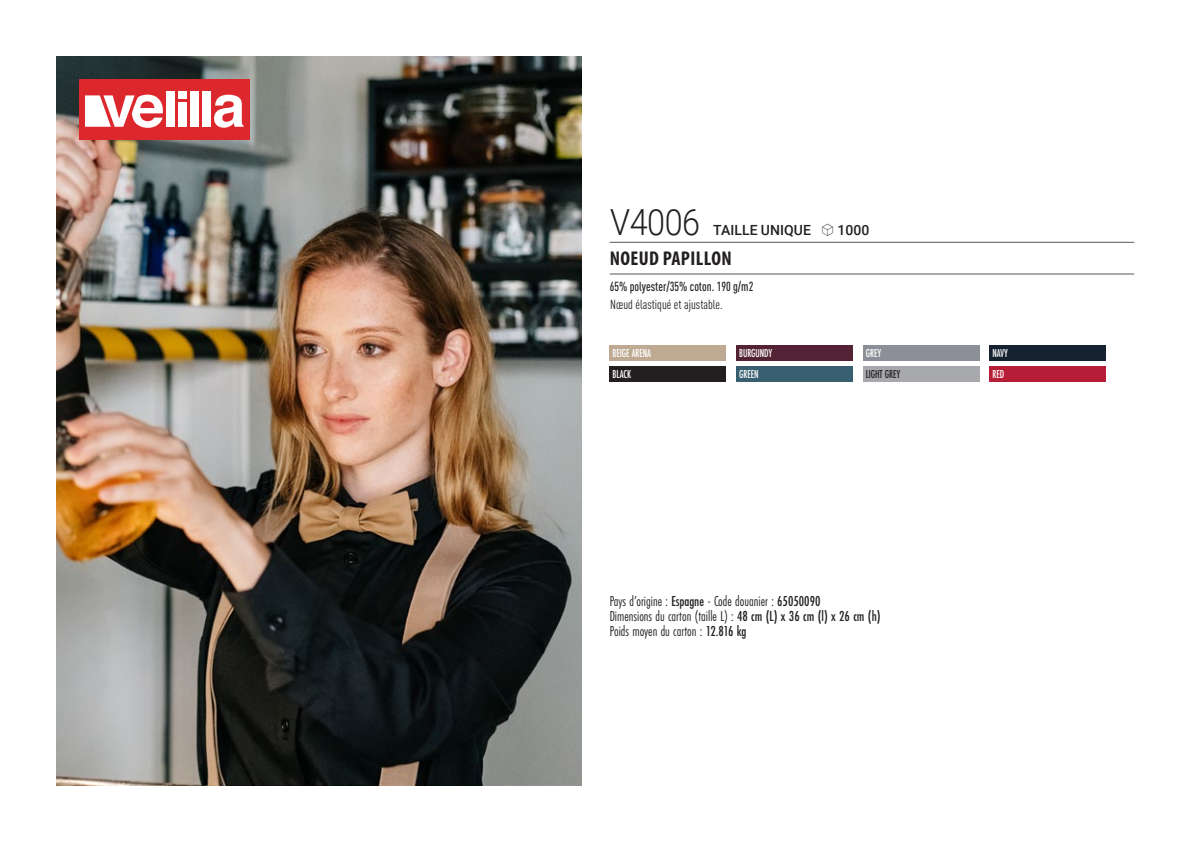
<style>
.page{position:relative;width:1191px;height:842px;background:#fff}
.page>*{position:absolute;margin:0;border:0;box-sizing:border-box;transform-origin:0 0}
.t1{font:300 36px "Roboto";letter-spacing:-.015em;color:#231f20;scale:.9 1}
.t2{font:700 condensed 20px "Myriad Pro";letter-spacing:.02em;color:#231f20}
.t3{font:15px "Futura PT Cond";color:#231f20;scale:.95 1}
.t4{font:500 14px "Roboto";letter-spacing:.005em;color:#231f20}
.grammage_2020{font:500 condensed 13px "DIN Pro";color:#231f20;scale:.95 1}
.t5{font:condensed 13px "DIN Pro";color:#231f20}
.Coloris_nuancier_bla{font:500 12px "Futura PT Cond";letter-spacing:-.01em;color:#fff;scale:.9 1}
.Coloris_nuancier{font:500 12px "Futura PT Cond";letter-spacing:-.01em;color:#231f20;scale:.9 1}
.s1{font-family:"Linotype Shapeshifter";font-weight:400;font-size:16px}
.s2{font-weight:500}
</style>
<div class="page">
<img style="left:57px;top:57px;width:524px;height:728px">
<div style="left:79px;top:79px;width:170px;height:61px;background:#dc272d"></div>
<div style="left:166px;top:91px;width:8px;height:36px;background:#fff"></div>
<div style="left:190px;top:91px;width:8px;height:36px;background:#fff"></div>
<div style="left:202px;top:91px;width:8px;height:36px;background:#fff"></div>
<svg style="left:214px;top:95px;width:29px;height:33px"></svg>
<div style="left:178px;top:91px;width:8px;height:8px;background:#fff"></div>
<div style="left:178px;top:102px;width:8px;height:25px;background:#fff"></div>
<svg style="left:85px;top:95px;width:78px;height:33px"></svg>
<div style="left:609px;top:345px;width:117px;height:16px;background:#bea992"></div>
<div style="left:609px;top:367px;width:117px;height:15px;background:#231f20"></div>
<div style="left:736px;top:345px;width:116px;height:16px;background:#532234"></div>
<div style="left:736px;top:367px;width:116px;height:15px;background:#375f70"></div>
<div style="left:863px;top:345px;width:116px;height:16px;background:#8c8f97"></div>
<div style="left:863px;top:367px;width:116px;height:15px;background:#a8a9ad"></div>
<div style="left:989px;top:345px;width:116px;height:16px;background:#172231"></div>
<div style="left:989px;top:367px;width:116px;height:15px;background:#b61e37"></div>
<hr style="left:609px;top:242px;width:525px;height:1px;background:#57585a">
<hr style="left:609px;top:274px;width:525px;height:1px;background:#57585a">
<p class="t1" style="left:610px;top:197px;width:101px">V4006</p>
<p class="t4" style="left:713px;top:220px;width:158px">TAILLE UNIQUE <span class="s1">S</span> 1000</p>
<p class="t2" style="left:610px;top:246px;width:123px">NOEUD PAPILLON</p>
<p class="grammage_2020" style="left:609px;top:277px;width:153px">65% polyester/35% coton. 190 g/m2</p>
<p class="t5" style="left:610px;top:295px;width:114px">Nœud élastiqué et ajustable.</p>
<p class="Coloris_nuancier_bla" style="left:612px;top:346px;width:44px">BEIGE ARENA</p>
<p class="Coloris_nuancier_bla" style="left:612px;top:367px;width:22px">BLACK</p>
<p class="Coloris_nuancier_bla" style="left:739px;top:346px;width:38px">BURGUNDY</p>
<p class="Coloris_nuancier_bla" style="left:739px;top:367px;width:23px">GREEN</p>
<p class="Coloris_nuancier_bla" style="left:866px;top:346px;width:19px">GREY</p>
<p class="Coloris_nuancier" style="left:866px;top:367px;width:40px">LIGHT GREY</p>
<p class="t3" style="left:609px;top:592px;width:223px">Pays d’origine : <span class="s2">Espagne</span> - Code douanier : <span class="s2">65050090</span></p>
<p class="t3" style="left:609px;top:607px;width:287px">Dimensions du carton (taille L) : <span class="s2">48 cm (L) x 36 cm (l) x 26 cm (h)</span></p>
<p class="t3" style="left:609px;top:622px;width:146px">Poids moyen du carton : <span class="s2">12.816 kg</span></p>
<p class="Coloris_nuancier_bla" style="left:992px;top:346px;width:18px">NAVY</p>
<p class="Coloris_nuancier_bla" style="left:992px;top:367px;width:15px">RED</p>
</div>
